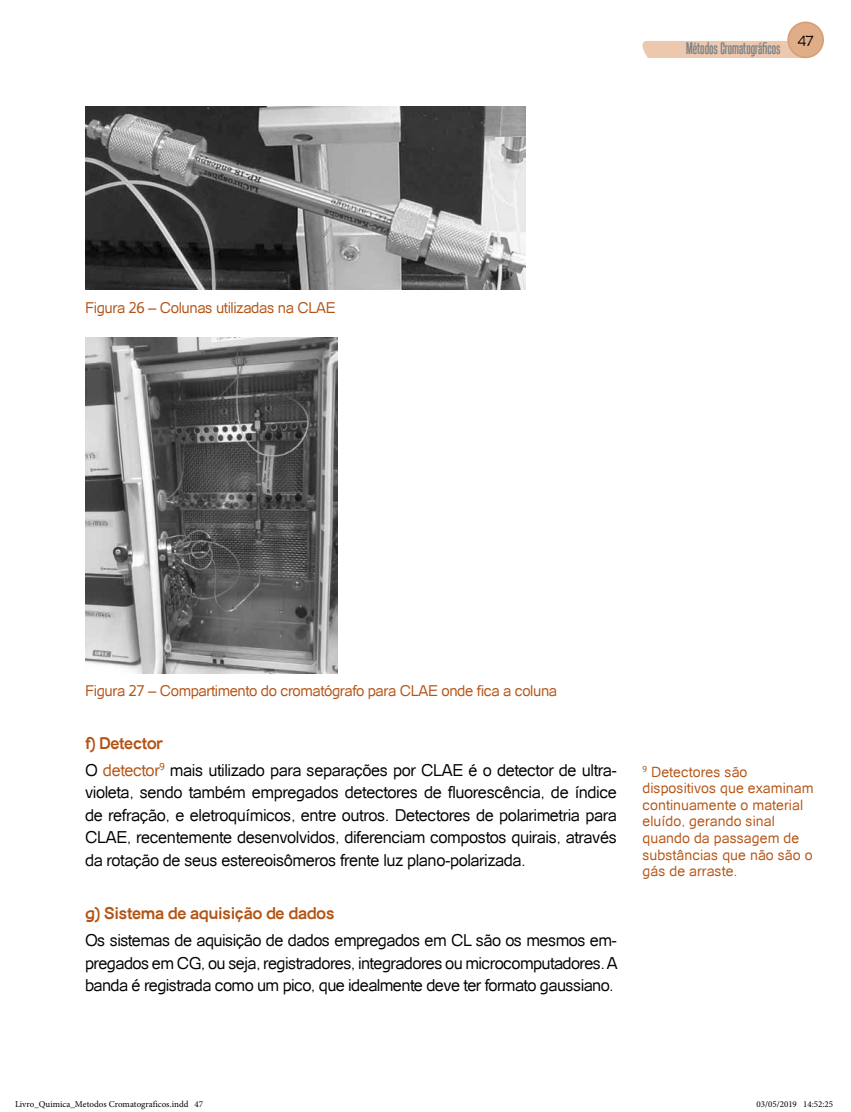
<style>
.page{position:relative;width:851px;height:1112px;background:#fff}
.page>*{position:absolute;margin:0;border:0;box-sizing:border-box;transform-origin:0 0}
.t1{font:16.5px/22.5px "Catriel";letter-spacing:-.03em;color:#000;text-align:justify}
.t2{font:700 16.5px "Catriel";letter-spacing:-.03em;color:#b45314}
.t3{font:16.5px "Tandelle";color:#808285}
.t4{font:300 16.5px "Teen";color:#000}
.t5{font:15px "Catriel";letter-spacing:-.03em;color:#b45314}
.t6{font:14.25px/16.5px "Catriel";color:#b45314}
.t7{font:9px "Minion Pro";color:#000}
.s1{font-weight:700;color:#b45314}
.s2{color:#b45314}
</style>
<div class="page">
<div style="left:642px;top:41px;width:159px;height:17px;background:#ebc8ae"></div>
<div style="left:788px;top:22px;width:35px;height:35px;background:#e0ad89;border-radius:50%"></div>
<div style="left:787px;top:22px;width:36px;height:36px;border:2px solid #d89c72;border-radius:50%"></div>
<img style="left:85px;top:106px;width:440px;height:183px">
<img style="left:85px;top:338px;width:252px;height:336px">
<p class="t5" style="left:85px;top:299px;width:252px">Figura 26 – Colunas utilizadas na CLAE</p>
<p class="t3" style="left:686px;top:39px;width:96px">Métodos Cromatográficos</p>
<p class="t4" style="left:797px;top:32px;width:18px">47</p>
<p class="t5" style="left:85px;top:681px;width:473px">Figura 27 – Compartimento do cromatógrafo para CLAE onde fica a coluna</p>
<p class="t1" style="left:85px;top:729px;width:533px;line-height:26.7px"><span class="s1">f) Detector<br></span>O <span class="s2">detector</span><sup>9</sup> mais utilizado para separações por CLAE é o detector de ultra-</p>
<p class="t1" style="left:85px;top:781px;width:533px">violeta, sendo também empregados detectores de fluorescência, de índice de refração, e eletroquímicos, entre outros. Detectores de polarimetria para CLAE, recentemente desenvolvidos, diferenciam compostos quirais, através da rotação de seus estereoisômeros frente luz plano-polarizada.</p>
<p class="t2" style="left:85px;top:903px;width:251px">g) Sistema de aquisição de dados</p>
<p class="t1" style="left:85px;top:929px;width:534px">Os sistemas de aquisição de dados empregados em CL são os mesmos em&shy;pregados em CG, ou seja, registradores, integradores ou microcomputadores. A banda é registrada como um pico, que idealmente deve ter formato gaussiano.</p>
<p class="t6" style="left:642px;top:763px;width:173px"><sup>9</sup> Detectores são dispositivos que examinam continuamente o material eluído, gerando sinal quando da passagem de substâncias que não são o gás de arraste.</p>
<p class="t7" style="left:15px;top:1098px;width:190px">Livro_Quimica_Metodos Cromatograficos.indd 47</p>
<p class="t7" style="left:756px;top:1098px;width:78px">03/05/2019 14:52:25</p>
</div>
